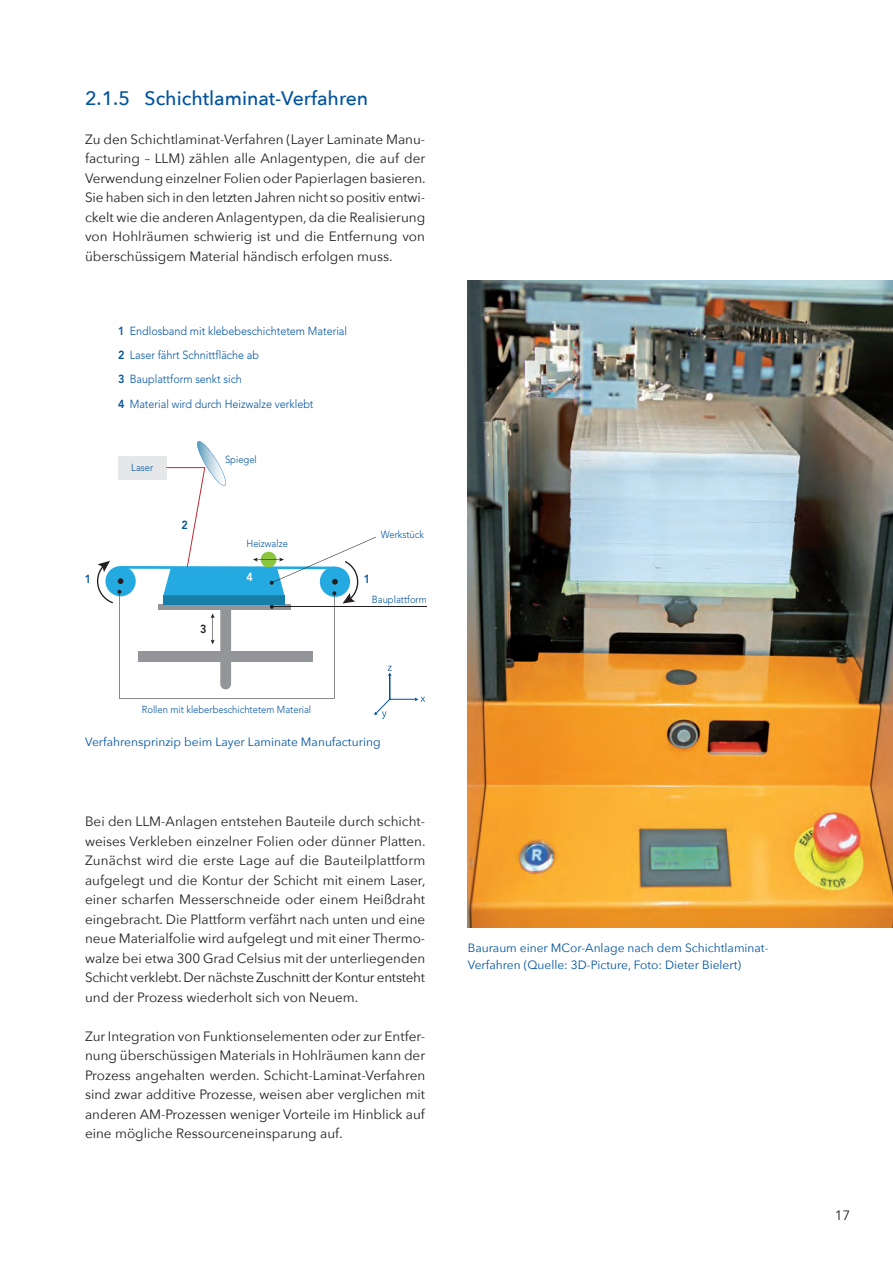
<style>
.page{position:relative;width:893px;height:1263px;background:#fff}
.page>*{position:absolute;margin:0;border:0;box-sizing:border-box;transform-origin:0 0}
.t1{font:500 19.5px "Avenir Next";color:#0153a0}
.t2{font:13.5px/19.5px "Avenir Next";color:#231f20;text-align:justify}
.t3{font:12px/16.5px "Avenir Next";color:#0153a0}
.t4{font:300 11.7px/23.7px "Avenir";color:#0153a0;scale:.93 1}
.t5{font:800 11.7px "Avenir";color:#0153a0;scale:.93 1}
.t6{font:800 11.7px "Avenir";color:#fff;scale:.93 1}
.t7{font:800 11.7px "Avenir";color:#231f20;scale:.93 1}
.t8{font:300 10.2px "Avenir";color:#0153a0;scale:.93 1}
.s1{font-weight:800}
</style>
<div class="page">
<hr style="left:272px;top:606px;width:155px;height:1px;background:#231f20">
<img style="left:468px;top:281px;width:425px;height:647px">
<svg style="left:97px;top:441px;width:328px;height:278px"></svg>
<h1 class="t1" style="left:85px;top:81px;width:285px">2.1.5 Schichtlaminat-Verfahren</h1>
<p class="t2" style="left:85px;top:129px;width:342px">Zu den Schichtlaminat-Verfahren (Layer Laminate Manu&shy;facturing – LLM) zählen alle Anlagentypen, die auf der Verwendung einzelner Folien oder Papierlagen basieren.<br>Sie haben sich in den letzten Jahren nicht so positiv entwi&shy;ckelt wie die anderen Anlagentypen, da die Realisierung von Hohlräumen schwierig ist und die Entfernung von überschüssigem Material händisch erfolgen muss.</p>
<p class="t4" style="left:118px;top:319px;width:248px"><span class="s1">1</span> Endlosband mit klebebeschichtetem Material<br><span class="s1">2</span> Laser fährt Schnittfläche ab<br><span class="s1">3</span> Bauplattform senkt sich</p>
<p class="t4" style="left:118px;top:392px;width:211px"><span class="s1">4</span> Material wird durch Heizwalze verklebt</p>
<p class="t8" style="left:131px;top:462px;width:25px">Laser</p>
<p class="t8" style="left:225px;top:453px;width:36px">Spiegel</p>
<p class="t5" style="left:182px;top:518px;width:8px">2</p>
<p class="t8" style="left:247px;top:538px;width:46px">Heizwalze</p>
<p class="t6" style="left:247px;top:570px;width:8px">4</p>
<p class="t5" style="left:85px;top:572px;width:8px">1</p>
<p class="t5" style="left:364px;top:572px;width:8px">1</p>
<p class="t8" style="left:381px;top:529px;width:48px">Werkstück</p>
<p class="t7" style="left:200px;top:622px;width:8px">3</p>
<p class="t8" style="left:142px;top:703px;width:184px">Rollen mit kleberbeschichtetem Material</p>
<p class="t8" style="left:372px;top:594px;width:61px">Bauplattform</p>
<p class="t3" style="left:85px;top:733px;width:297px">Verfahrensprinzip beim Layer Laminate Manufacturing</p>
<p class="t2" style="left:85px;top:811px;width:342px">Bei den LLM-Anlagen entstehen Bauteile durch schicht&shy;weises Verkleben einzelner Folien oder dünner Platten.<br>Zunächst wird die erste Lage auf die Bauteilplattform aufgelegt und die Kontur der Schicht mit einem Laser, einer scharfen Messerschneide oder einem Heißdraht eingebracht. Die Plattform verfährt nach unten und eine neue Materialfolie wird aufgelegt und mit einer Thermo&shy;walze bei etwa 300 Grad Celsius mit der unterliegenden Schicht verklebt. Der nächste Zuschnitt der Kontur entsteht und der Prozess wiederholt sich von Neuem.</p>
<p class="t2" style="left:85px;top:1025px;width:342px">Zur Integration von Funktionselementen oder zur Entfer&shy;nung überschüssigen Materials in Hohlräumen kann der Prozess angehalten werden. Schicht-Laminat-Verfahren sind zwar additive Prozesse, weisen aber verglichen mit anderen AM-Prozessen weniger Vorteile im Hinblick auf eine mögliche Ressourceneinsparung auf.</p>
<p class="t3" style="left:468px;top:939px;width:302px">Bauraum einer MCor-Anlage nach dem Schichtlaminat-<br>Verfahren (Quelle: 3D-Picture, Foto: Dieter Bielert)</p>
<p class="t2" style="left:835px;top:1205px;width:17px">17</p>
</div>
